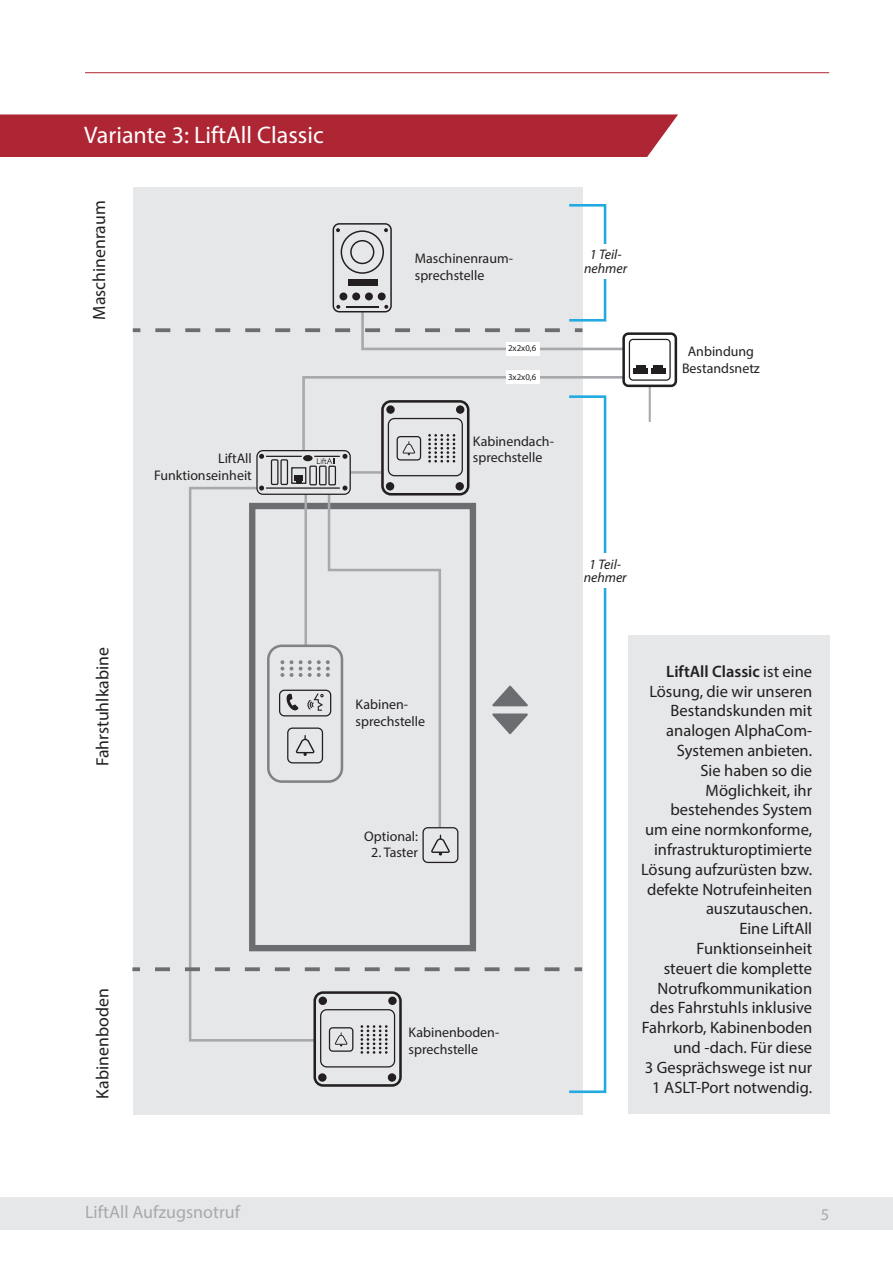
<style>
.page{position:relative;width:893px;height:1263px;background:#fff}
.page>*{position:absolute;margin:0;border:0;box-sizing:border-box;transform-origin:0 0}
.t1{font:24px "Myriad Pro";color:#fff}
.t2{font:18px "Myriad Pro";color:#a8a9ad}
.t3{font:17.7px "Myriad Pro";color:#231f20}
.t4{font:16.5px/19.8px "Myriad Pro";color:#231f20;text-align:right}
.t5{font:16.5px "Myriad Pro";color:#a8a9ad}
.t6{font:13.95px/16.8px "Myriad Pro";color:#231f20}
.t7{font:italic 13.95px/13.5px "Myriad Pro";color:#231f20;text-align:center}
.t8{font:8.85px "Myriad Pro";color:#231f20}
.s1{font-weight:600}
</style>
<div class="page">
<div style="left:0;top:1197px;width:893px;height:32px;background:#e6e7e9"></div>
<hr style="left:85px;top:72px;width:744px;height:1px;background:#ae2533">
<div style="left:0;top:114px;width:678px;height:43px;background:#ae2533"></div>
<div style="left:628px;top:636px;width:201px;height:478px;background:#e6e7e9"></div>
<div style="left:133px;top:188px;width:449px;height:927px;background:#e6e7e9"></div>
<div style="left:249px;top:503px;width:227px;height:448px;border:6px solid #6c6d70"></div>
<svg style="left:188px;top:485px;width:129px;height:557px"></svg>
<hr style="left:350px;top:471px;width:31px;height:3px;background:#a8a9ad">
<hr style="left:649px;top:387px;width:2px;height:35px;background:#a8a9ad">
<div style="left:506px;top:371px;width:33px;height:13px;background:#fff"></div>
<div style="left:506px;top:342px;width:33px;height:13px;background:#fff"></div>
<svg style="left:133px;top:328px;width:7px;height:4px"></svg>
<svg style="left:132px;top:967px;width:8px;height:4px"></svg>
<svg style="left:155px;top:967px;width:405px;height:4px"></svg>
<svg style="left:574px;top:967px;width:8px;height:4px"></svg>
<svg style="left:492px;top:685px;width:36px;height:21px"></svg>
<svg style="left:492px;top:713px;width:36px;height:21px"></svg>
<div style="left:622px;top:332px;width:55px;height:55px;border:3px solid #231f20;border-radius:5px"></div>
<div style="left:629px;top:339px;width:42px;height:42px;border:1px solid #231f20;border-radius:4px"></div>
<div style="left:634px;top:368px;width:14px;height:6px;background:#231f20"></div>
<div style="left:636px;top:366px;width:10px;height:5px;background:#231f20"></div>
<div style="left:651px;top:368px;width:14px;height:6px;background:#231f20"></div>
<div style="left:653px;top:366px;width:10px;height:5px;background:#231f20"></div>
<div style="left:381px;top:400px;width:88px;height:95px;border:3px solid #231f20;border-radius:8px"></div>
<div style="left:388px;top:418px;width:75px;height:58px;border:1px solid #231f20;border-radius:6px"></div>
<div style="left:455px;top:482px;width:9px;height:8px;background:#231f20;border-radius:50%"></div>
<div style="left:313px;top:991px;width:89px;height:96px;border:3px solid #231f20;border-radius:8px"></div>
<div style="left:320px;top:1009px;width:75px;height:58px;border:1px solid #231f20;border-radius:6px"></div>
<div style="left:329px;top:1027px;width:24px;height:25px;border:1px solid #231f20;border-radius:3px"></div>
<svg style="left:335px;top:1032px;width:12px;height:14px"></svg>
<svg style="left:361px;top:1025px;width:27px;height:29px"></svg>
<div style="left:318px;top:1073px;width:9px;height:9px;background:#231f20;border-radius:50%"></div>
<div style="left:388px;top:1073px;width:8px;height:9px;background:#231f20;border-radius:50%"></div>
<div style="left:319px;top:996px;width:8px;height:9px;background:#231f20;border-radius:50%"></div>
<svg style="left:388px;top:996px;width:9px;height:9px"></svg>
<div style="left:267px;top:644px;width:76px;height:139px;border:3px solid #808285;border-radius:14px"></div>
<div style="left:279px;top:690px;width:52px;height:26px;border:1px solid #231f20;border-radius:5px"></div>
<div style="left:422px;top:827px;width:36px;height:36px;border:1px solid #231f20;border-radius:5px"></div>
<div style="left:256px;top:450px;width:95px;height:45px;border:1px solid #231f20;border-radius:6px"></div>
<svg style="left:259px;top:454px;width:5px;height:5px"></svg>
<svg style="left:259px;top:486px;width:5px;height:5px"></svg>
<div style="left:294px;top:476px;width:9px;height:5px;background:#231f20"></div>
<svg style="left:280px;top:479px;width:170px;height:376px"></svg>
<div style="left:291px;top:467px;width:15px;height:17px;border:1px solid #231f20"></div>
<div style="left:271px;top:459px;width:7px;height:26px;border:1px solid #231f20"></div>
<div style="left:280px;top:459px;width:8px;height:26px;border:1px solid #231f20"></div>
<div style="left:309px;top:465px;width:8px;height:20px;border:1px solid #231f20"></div>
<div style="left:319px;top:465px;width:8px;height:20px;border:1px solid #231f20"></div>
<div style="left:328px;top:466px;width:8px;height:19px;border:1px solid #231f20"></div>
<hr style="left:266px;top:456px;width:36px;height:1px;background:#231f20">
<svg style="left:301px;top:375px;width:325px;height:89px"></svg>
<hr style="left:266px;top:487px;width:74px;height:2px;background:#231f20">
<div style="left:333px;top:223px;width:59px;height:89px;border:1px solid #231f20;border-radius:6px"></div>
<div style="left:341px;top:230px;width:43px;height:44px;border:1px solid #231f20;border-radius:50%"></div>
<div style="left:339px;top:292px;width:8px;height:8px;background:#231f20;border-radius:50%"></div>
<div style="left:365px;top:292px;width:8px;height:8px;background:#231f20;border-radius:50%"></div>
<div style="left:352px;top:292px;width:8px;height:8px;background:#231f20;border-radius:50%"></div>
<div style="left:378px;top:292px;width:8px;height:8px;background:#231f20;border-radius:50%"></div>
<div style="left:348px;top:279px;width:29px;height:6px;background:#231f20"></div>
<div style="left:350px;top:240px;width:24px;height:24px;border:1px solid #231f20;border-radius:50%"></div>
<svg style="left:384px;top:228px;width:4px;height:4px"></svg>
<svg style="left:336px;top:228px;width:4px;height:4px"></svg>
<svg style="left:155px;top:305px;width:471px;height:47px"></svg>
<hr style="left:346px;top:307px;width:33px;height:1px;background:#231f20">
<div style="left:568px;top:395px;width:38px;height:698px;border:3px solid #24aae1"></div>
<div style="left:568px;top:204px;width:38px;height:118px;border:3px solid #24aae1"></div>
<div style="left:584px;top:554px;width:45px;height:34px;background:#fff"></div>
<div style="left:584px;top:244px;width:46px;height:34px;background:#fff"></div>
<h1 class="t1" style="left:84px;top:121px;width:241px">Variante 3: LiftAll Classic</h1>
<p class="t3" style="left:88px;top:320px;width:121px;rotate:-90deg">Maschinenraum</p>
<p class="t6" style="left:154px;top:449px;width:99px;text-align:right">LiftAll<br>Funktionseinheit</p>
<p class="t3" style="left:92px;top:766px;width:121px;rotate:-90deg">Fahrstuhlkabine</p>
<p class="t3" style="left:92px;top:1098px;width:111px;rotate:-90deg">Kabinenboden</p>
<p class="t6" style="left:415px;top:250px;width:100px">Maschinenraum&shy;sprechstelle</p>
<p class="t8" style="left:508px;top:343px;width:30px">2x2x0,6</p>
<p class="t8" style="left:508px;top:371px;width:30px">3x2x0,6</p>
<p class="t6" style="left:473px;top:432px;width:83px">Kabinendach&shy;sprechstelle</p>
<p class="t7" style="left:584px;top:247px;width:45px">1 Teil&shy;nehmer</p>
<p class="t6" style="left:682px;top:343px;width:79px;text-align:center">Anbindung<br>Bestandsnetz</p>
<p class="t6" style="left:356px;top:696px;width:71px">Kabinen&shy;sprechstelle</p>
<p class="t6" style="left:364px;top:827px;width:55px">Optional:</p>
<p class="t6" style="left:371px;top:844px;width:48px">2. Taster</p>
<p class="t6" style="left:409px;top:1024px;width:92px">Kabinenboden&shy;sprechstelle</p>
<p class="t7" style="left:584px;top:557px;width:45px">1 Teil&shy;nehmer</p>
<p class="t4" style="left:641px;top:661px;width:173px"><span class="s1">LiftAll Classic</span> ist eine<br>Lösung, die wir unseren<br>Bestandskunden mit analogen AlphaCom-<br>Systemen anbieten.<br>Sie haben so die<br>Möglichkeit, ihr bestehendes System<br>um eine normkonforme, infrastrukturoptimierte<br>Lösung aufzurüsten bzw. defekte Notrufeinheiten auszutauschen.<br>Eine LiftAll<br>Funktionseinheit<br>steuert die komplette<br>Notrufkommunikation des Fahrstuhls inklusive<br>Fahrkorb, Kabinenboden und -dach. Für diese<br>3 Gesprächswege ist nur<br>1 ASLT-Port notwendig.</p>
<p class="t2" style="left:85px;top:1201px;width:157px">LiftAll Aufzugsnotruf</p>
<p class="t5" style="left:821px;top:1204px;width:10px">5</p>
<p class="t2" style="left:83px;top:1201px;width:99px">Markt Schule</p>
</div>
